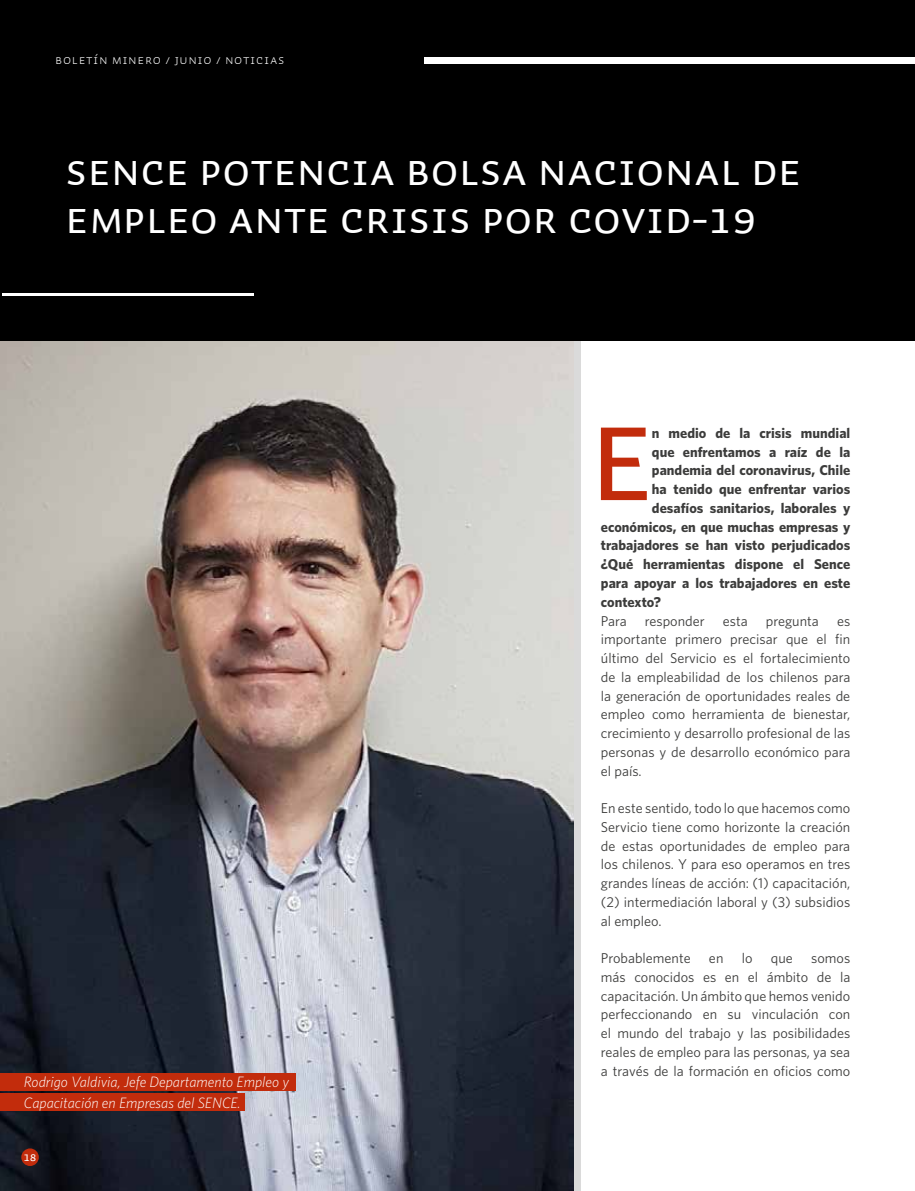
<style>
.page{position:relative;width:915px;height:1191px;background:#fff}
.page>*{position:absolute;margin:0;border:0;box-sizing:border-box;transform-origin:0 0}
.t1{font:46.5px/48px "Auto 2 Regular Sm Cp";color:#fff}
.t2{font:italic 300 15px/21px "Whitney";color:#fff}
.t3{font:14.25px/18.8px "Whitney";color:#3c3c3b;text-align:justify}
.t4{font:700 14.25px "Whitney";color:#3c3c3b}
.t5{font:13.5px "Auto 2 Light Sm Cp";letter-spacing:.05em;color:#fff}
.t6{font:12.75px "Auto 2 Regular Sm Cp";color:#fff}
</style>
<div class="page">
<img style="left:0;top:340px;width:573px;height:851px">
<div style="left:0;top:1072px;width:295px;height:18px;background:#c22c0c"></div>
<div style="left:0;top:1093px;width:244px;height:18px;background:#c22c0c"></div>
<svg style="left:600px;top:427px;width:46px;height:73px"></svg>
<div style="left:0;top:0;width:914px;height:340px;background:#000"></div>
<hr style="left:2px;top:293px;width:251px;height:3px;background:#fff">
<div style="left:21px;top:1148px;width:18px;height:18px;background:#c22c0c;border-radius:50%"></div>
<div style="left:424px;top:57px;width:490px;height:7px;background:#fff"></div>
<p class="t5" style="left:55px;top:51px;width:230px">BOLETÍN MINERO / JUNIO / NOTICIAS</p>
<h1 class="t1" style="left:65px;top:147px;width:737px">Sence potencia Bolsa Nacional de<br>Empleo ante crisis por Covid-19</h1>
<p class="t2" style="left:24px;top:1070px;width:267px">Rodrigo Valdivia, Jefe Departamento Empleo y<br>Capacitación en Empresas del SENCE.</p>
<p class="t6" style="left:23px;top:1149px;width:15px">18</p>
<p class="t4" style="left:651px;top:424px;width:200px">n medio de la crisis mundial</p>
<p class="t4" style="left:651px;top:443px;width:200px">que enfrentamos a raíz de la</p>
<p class="t4" style="left:651px;top:462px;width:200px">pandemia del coronavirus, Chile</p>
<p class="t4" style="left:651px;top:480px;width:200px">ha tenido que enfrentar varios</p>
<p class="t4" style="left:651px;top:499px;width:200px">desafíos sanitarios, laborales y</p>
<p class="t4" style="left:600px;top:518px;width:251px">económicos, en que muchas empresas y</p>
<p class="t4" style="left:600px;top:537px;width:251px">trabajadores se han visto perjudicados</p>
<p class="t4" style="left:600px;top:555px;width:251px">¿Qué herramientas dispone el Sence</p>
<p class="t4" style="left:600px;top:574px;width:251px">para apoyar a los trabajadores en este</p>
<p class="t4" style="left:600px;top:593px;width:62px">contexto?</p>
<p class="t3" style="left:600px;top:611px;width:27px">Para</p>
<p class="t3" style="left:644px;top:611px;width:61px">responder</p>
<p class="t3" style="left:722px;top:611px;width:26px">esta</p>
<p class="t3" style="left:765px;top:611px;width:54px">pregunta</p>
<p class="t3" style="left:600px;top:611px;width:251px;text-indent:236px">es importante primero precisar que el fin último del Servicio es el fortalecimiento de la empleabilidad de los chilenos para la generación de oportunidades reales de empleo como herramienta de bienestar, crecimiento y desarrollo profesional de las personas y de desarrollo económico para el país.</p>
<p class="t3" style="left:600px;top:798px;width:251px">En este sentido, todo lo que hacemos como Servicio tiene como horizonte la creación de estas oportunidades de empleo para los chilenos. Y para eso operamos en tres grandes líneas de acción: (1) capacitación, (2) intermediación laboral y (3) subsidios al empleo.</p>
<p class="t3" style="left:600px;top:948px;width:91px">Probablemente</p>
<p class="t3" style="left:708px;top:948px;width:16px">en</p>
<p class="t3" style="left:741px;top:948px;width:12px">lo</p>
<p class="t3" style="left:770px;top:948px;width:23px">que</p>
<p class="t3" style="left:600px;top:948px;width:251px;text-indent:210px">somos más conocidos es en el ámbito de la capacitación. Un ámbito que hemos venido perfeccionando en su vinculación con el mundo del trabajo y las posibilidades reales de empleo para las personas, ya sea a través de la formación en oficios como</p>
</div>
